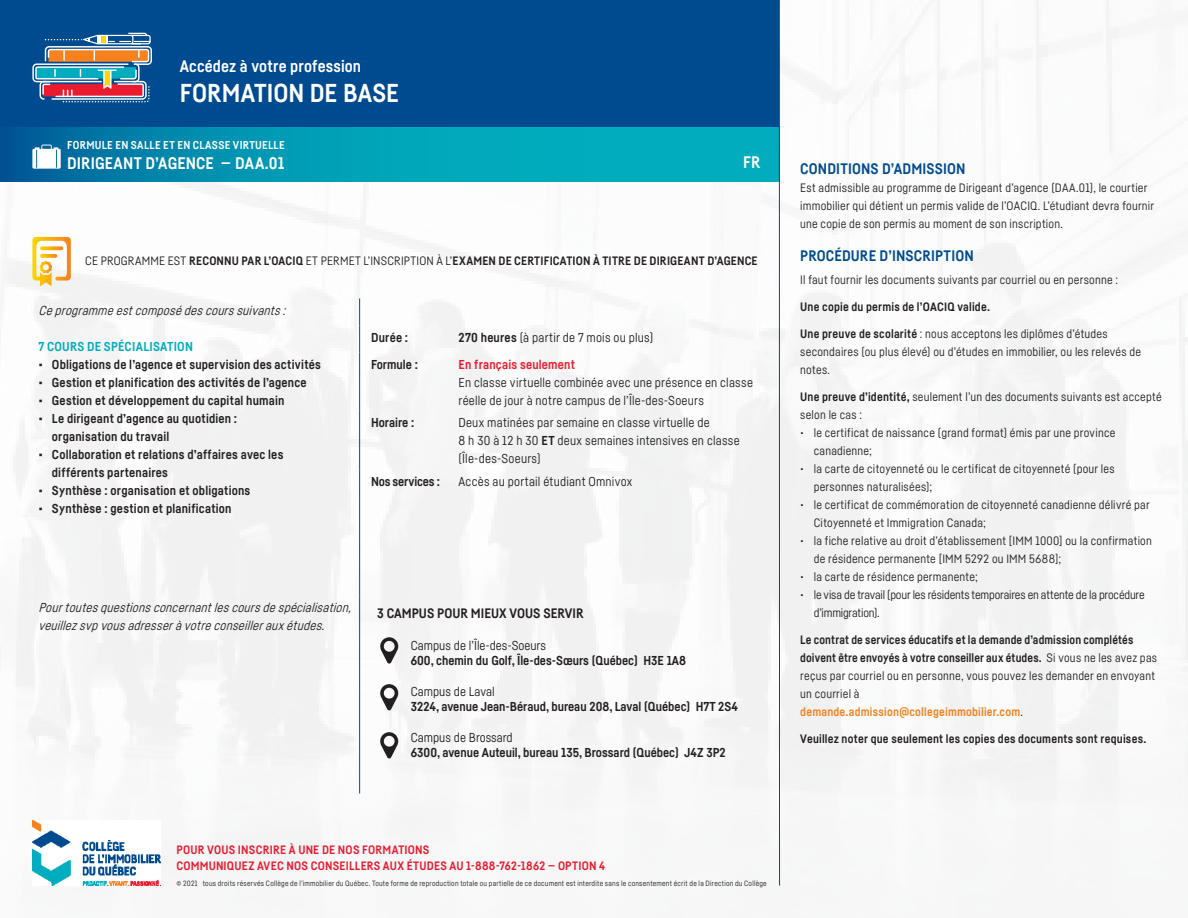
<style>
.page{position:relative;width:1188px;height:918px;background:#fff}
.page>*{position:absolute;margin:0;border:0;box-sizing:border-box;transform-origin:0 0}
.t1{font:700 25.5px "Fabrikat";color:#fff}
.t2{font:700 16.5px "Fabrikat";letter-spacing:.005em;color:#fff}
.t3{font:700 15px "Fabrikat";letter-spacing:.005em;color:#004a8f}
.t4{font:700 13.5px "Fabrikat";color:#231f20}
.t5{font:700 12.75px/18px "Fabrikat";letter-spacing:.015em;color:#231f20}
.t6{font:12.75px/18px "Fabrikat";letter-spacing:.015em;color:#231f20}
.t7{font:italic 12.75px/18px "Fabrikat";color:#231f20}
.t8{font:700 12.75px "Fabrikat";letter-spacing:.015em;color:#00acbd}
.t9{font:700 12.75px "Fabrikat";letter-spacing:.015em;color:#ea1b2f}
.t10{font:700 12.75px "Fabrikat";letter-spacing:-.01em;color:#231f20}
.t11{font:12px/18px "Fabrikat";letter-spacing:.015em;color:#231f20}
.t12{font:700 12px/18px "Fabrikat";letter-spacing:.015em;color:#231f20}
.t13{font:700 12px/16.5px "Fabrikat";letter-spacing:.015em;color:#ea1b2f}
.t14{font:12px/18px "Fabrikat";letter-spacing:-.015em;color:#231f20}
.t15{font:700 11.25px "Fabrikat";letter-spacing:.03em;color:#fff}
.t16{font:7.5px "Fabrikat";letter-spacing:.025em;color:#231f20}
.s1{font-weight:400}
.s2{font-weight:700}
.s3{color:#f5821f}
</style>
<div class="page">
<img style="left:0;top:0;width:1188px;height:886px">
<svg style="left:0;top:127px;width:779px;height:54px;background:#0099b4"></svg>
<div style="left:0;top:0;width:779px;height:127px;background:#004a8f"></div>
<img style="left:33px;top:821px;width:128px;height:65px">
<hr style="left:779px;top:0;width:1px;height:886px;background:#004a8f">
<svg style="left:359px;top:298px;width:1px;height:54px"></svg>
<hr style="left:359px;top:352px;width:1px;height:59px;background:#004a8f">
<hr style="left:359px;top:411px;width:1px;height:58px;background:#004a8f">
<hr style="left:359px;top:469px;width:1px;height:126px;background:#004a8f">
<hr style="left:359px;top:595px;width:1px;height:198px;background:#004a8f">
<svg style="left:379px;top:637px;width:19px;height:27px"></svg>
<svg style="left:379px;top:684px;width:19px;height:26px"></svg>
<svg style="left:379px;top:732px;width:19px;height:26px"></svg>
<svg style="left:32px;top:33px;width:120px;height:69px"></svg>
<svg style="left:32px;top:145px;width:29px;height:24px"></svg>
<svg style="left:32px;top:237px;width:39px;height:49px"></svg>
<p class="t2" style="left:180px;top:56px;width:183px">Accédez à votre profession</p>
<p class="t1" style="left:180px;top:78px;width:221px">FORMATION DE BASE</p>
<p class="t15" style="left:67px;top:138px;width:219px">FORMULE EN SALLE ET EN CLASSE VIRTUELLE</p>
<p class="t2" style="left:67px;top:153px;width:219px">DIRIGEANT D’AGENCE — DAA.01</p>
<p class="t2" style="left:743px;top:152px;width:19px">FR</p>
<p class="t12" style="left:85px;top:251px;width:674px"><span class="s1">CE PROGRAMME EST</span> RECONNU PAR L’OACIQ <span class="s1">ET PERMET L’INSCRIPTION À L’</span>EXAMEN DE CERTIFICATION À TITRE DE DIRIGEANT D’AGENCE</p>
<p class="t7" style="left:38px;top:301px;width:252px">Ceprogrammeestcomposédescourssuivants:</p>
<p class="t8" style="left:38px;top:338px;width:156px">7 COURS DE SPÉCIALISATION</p>
<p class="t5" style="left:38px;top:355px;width:284px">• Obligations de l’agence et supervision des activités</p>
<p class="t5" style="left:38px;top:373px;width:270px">• Gestion et planification des activités de l’agence</p>
<p class="t5" style="left:38px;top:391px;width:248px">• Gestion et développement du capital humain</p>
<p class="t5" style="left:52px;top:409px;width:187px;text-indent:-13px">• Le dirigeant d’agence au quotidien : organisation du travail</p>
<p class="t5" style="left:52px;top:445px;width:233px;text-indent:-13px">• Collaboration et relations d’affaires avec les différents partenaires</p>
<p class="t5" style="left:38px;top:481px;width:214px">• Synthèse : organisation et obligations</p>
<p class="t5" style="left:38px;top:499px;width:195px">• Synthèse : gestion et planification</p>
<p class="t5" style="left:371px;top:328px;width:39px">Durée :</p>
<p class="t6" style="left:459px;top:328px;width:196px"><span class="s2">270 heures</span> (à partir de 7 mois ou plus)</p>
<p class="t5" style="left:371px;top:355px;width:48px">Formule :</p>
<p class="t9" style="left:459px;top:356px;width:118px">En français seulement</p>
<p class="t6" style="left:459px;top:373px;width:296px">En classe virtuelle combinée avec une présence en classe réelle de jour à notre campus de l’Île-des-Soeurs</p>
<p class="t5" style="left:371px;top:413px;width:45px">Horaire :</p>
<p class="t6" style="left:459px;top:413px;width:253px">Deux matinées par semaine en classe virtuelle de</p>
<p class="t6" style="left:459px;top:431px;width:283px">8 h 30 à 12 h 30 <span class="s2">ET</span> deux semaines intensives en classe (Île-des-Soeurs)</p>
<p class="t10" style="left:371px;top:473px;width:70px">Nos services :</p>
<p class="t6" style="left:459px;top:472px;width:175px">Accès au portail étudiant Omnivox</p>
<p class="t7" style="left:38px;top:598px;width:318px">Pourtoutesquestionsconcernantlescoursdespécialisation, veuillezsvpvousadresseràvotreconseillerauxétudes.</p>
<p class="t4" style="left:377px;top:605px;width:208px">3 CAMPUS POUR MIEUX VOUS SERVIR</p>
<p class="t6" style="left:411px;top:636px;width:137px">Campus de l’Île-des-Soeurs</p>
<p class="t5" style="left:411px;top:651px;width:277px">600, chemin du Golf, Île-des-Sœurs (Québec) H3E 1A8</p>
<p class="t6" style="left:411px;top:682px;width:85px">Campus de Laval</p>
<p class="t5" style="left:411px;top:697px;width:329px">3224, avenue Jean-Béraud, bureau 208, Laval (Québec) H7T 2S4</p>
<p class="t6" style="left:411px;top:728px;width:103px">Campus de Brossard</p>
<p class="t5" style="left:411px;top:743px;width:316px">6300, avenue Auteuil, bureau 135, Brossard (Québec) J4Z 3P2</p>
<p class="t13" style="left:176px;top:841px;width:430px">POUR VOUS INSCRIRE À UNE DE NOS FORMATIONS<br>COMMUNIQUEZ AVEC NOS CONSEILLERS AUX ÉTUDES AU 1-888-762-1862 — OPTION 4</p>
<p class="t16" style="left:176px;top:878px;width:592px">© 2021 tous droits réservés Collège de l’immobilier du Québec. Toute forme de reproduction totale ou partielle de ce document est interdite sans le consentement écrit de la Direction du Collège</p>
<p class="t3" style="left:800px;top:160px;width:167px">CONDITIONS D’ADMISSION</p>
<p class="t11" style="left:800px;top:179px;width:355px">Est admissible au programme de Dirigeant d’agence (DAA.01), le courtier immobilier qui détient un permis valide de l’OACIQ. L’étudiant devra fournir une copie de son permis au moment de son inscription.</p>
<p class="t3" style="left:800px;top:247px;width:175px">PROCÉDURE D’INSCRIPTION</p>
<p class="t11" style="left:800px;top:270px;width:319px">Il faut fournir les documents suivants par courriel ou en personne :</p>
<p class="t12" style="left:800px;top:297px;width:191px">Une copie du permis de l’OACIQ valide.</p>
<p class="t11" style="left:800px;top:324px;width:342px"><span class="s2">Une preuve de scolarité</span> : nous acceptons les diplômes d’études secondaires (ou plus élevé) ou d’études en immobilier, ou les relevés de notes.</p>
<p class="t11" style="left:800px;top:387px;width:363px"><span class="s2">Une preuve d’identité,</span> seulement l’un des documents suivants est accepté selon le cas :</p>
<p class="t11" style="left:814px;top:423px;width:303px;text-indent:-14px">• le certificat de naissance (grand format) émis par une province canadienne;</p>
<p class="t11" style="left:814px;top:459px;width:302px;text-indent:-14px">• la carte de citoyenneté ou le certificat de citoyenneté (pour les personnes naturalisées);</p>
<p class="t11" style="left:814px;top:495px;width:337px;text-indent:-14px">• le certificat de commémoration de citoyenneté canadienne délivré par<br>Citoyenneté et Immigration Canada;</p>
<p class="t11" style="left:814px;top:531px;width:340px;text-indent:-14px">• la fiche relative au droit d’établissement [IMM 1000] ou la confirmation de résidence permanente [IMM 5292 ou IMM 5688];</p>
<p class="t11" style="left:800px;top:567px;width:179px">• la carte de résidence permanente;</p>
<p class="t14" style="left:814px;top:585px;width:333px;text-indent:-14px">• le visa de travail (pour les résidents temporaires en attente de la procédure d’immigration).</p>
<p class="t12" style="left:800px;top:630px;width:358px">Le contrat de services éducatifs et la demande d’admission complétés doivent être envoyés à votre conseiller aux études. <span class="s1">Si vous ne les avez pas reçus par courriel ou en personne, vous pouvez les demander en envoyant un courriel à<br></span><span class="s3">demande.admission@collegeimmobilier.com</span><span class="s1">.</span></p>
<p class="t12" style="left:800px;top:729px;width:348px">Veuillez noter que seulement les copies des documents sont requises.</p>
</div>
